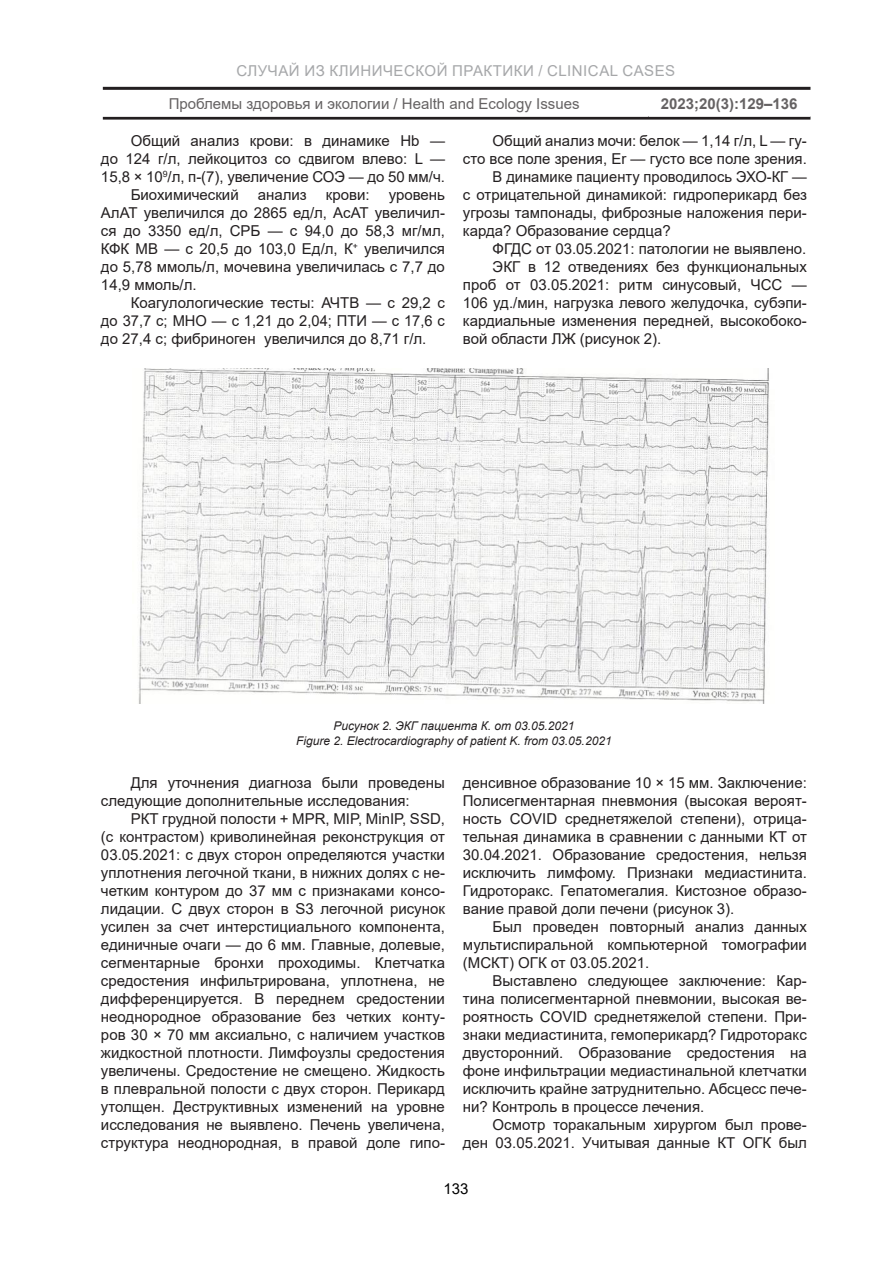
<style>
.page{position:relative;width:893px;height:1263px;background:#fff}
.page>*{position:absolute;margin:0;border:0;box-sizing:border-box;transform-origin:0 0}
.ТЕКСТ{font:15px/18px "Arial";color:#231f20;text-align:justify}
.t1{font:15px "Arial";letter-spacing:.035em;color:#808285}
.t2{font:700 15px "Arial";color:#231f20}
.t3{font:15px "Arial";color:#000}
.Рисунок{font:italic 12px "Arial";color:#231f20}
</style>
<div class="page">
<hr style="left:103px;top:87px;width:707px;height:3px;background:#231f20">
<hr style="left:103px;top:117px;width:707px;height:3px;background:#231f20">
<img style="left:138px;top:368px;width:631px;height:335px">
<p class="t1" style="left:237px;top:60px;width:440px">СЛУЧАЙ ИЗ КЛИНИЧЕСКОЙ ПРАКТИКИ / CLINICAL CASES</p>
<p class="ТЕКСТ" style="left:169px;top:95px;width:412px">Проблемы здоровья и экологии / Health and Ecology Issues</p>
<p class="t2" style="left:661px;top:93px;width:138px">2023;20(3):129–136</p>
<p class="ТЕКСТ" style="left:101px;top:132px;width:346px;text-indent:30px">Общий анализ крови: в динамике Hb — до 124 г/л, лейкоцитоз со сдвигом влево: L — 15,8 × 10<sup>9</sup>/л, п-(7), увеличение СОЭ — до 50 мм/ч.</p>
<p class="ТЕКСТ" style="left:131px;top:186px;width:109px">Биохимический</p>
<p class="ТЕКСТ" style="left:258px;top:186px;width:50px">анализ</p>
<p class="ТЕКСТ" style="left:326px;top:186px;width:45px">крови:</p>
<p class="ТЕКСТ" style="left:101px;top:186px;width:346px;text-indent:288px">уровень АлАТ увеличился до 2865 ед/л, АсАТ увеличил&shy;ся до 3350 ед/л, СРБ — с 94,0 до 58,3 мг/мл, КФК МВ — с 20,5 до 103,0 Ед/л, К<sup>+</sup> увеличился до 5,78 ммоль/л, мочевина увеличилась с 7,7 до 14,9 ммоль/л.</p>
<p class="ТЕКСТ" style="left:101px;top:294px;width:345px;text-indent:30px">Коагулологические тесты: АЧТВ — с 29,2 с до 37,7 с; МНО — с 1,21 до 2,04; ПТИ — с 17,6 с до 27,4 с; фибриноген увеличился до 8,71 г/л.</p>
<p class="ТЕКСТ" style="left:463px;top:132px;width:345px;text-align:right">Общий анализ мочи: белок — 1,14 г/л, L — гу-<br>сто все поле зрения, Er — густо все поле зрения.</p>
<p class="ТЕКСТ" style="left:463px;top:168px;width:345px;text-indent:30px">В динамике пациенту проводилось ЭХО-КГ — с отрицательной динамикой: гидроперикард без угрозы тампонады, фиброзные наложения пери&shy;карда? Образование сердца?</p>
<p class="ТЕКСТ" style="left:493px;top:240px;width:315px">ФГДС от 03.05.2021: патологии не выявлено.</p>
<p class="ТЕКСТ" style="left:463px;top:258px;width:345px;text-indent:30px">ЭКГ в 12 отведениях без функциональных проб от 03.05.2021: ритм синусовый, ЧСС — 106 уд./мин, нагрузка левого желудочка, субэпи&shy;кардиальные изменения передней, высокобоко&shy;вой области ЛЖ (рисунок 2).</p>
<p class="Рисунок" style="left:333px;top:718px;width:243px">Рисунок 2. ЭКГ пациента К. от 03.05.2021</p>
<p class="Рисунок" style="left:296px;top:733px;width:317px">Figure 2. Electrocardiography of patient K. from 03.05.2021</p>
<p class="ТЕКСТ" style="left:101px;top:774px;width:345px;text-indent:30px">Для уточнения диагноза были проведены следующие дополнительные исследования:</p>
<p class="ТЕКСТ" style="left:101px;top:810px;width:345px;text-indent:30px">РКТ грудной полости + MPR, MIP, MinIP, SSD, (с контрастом) криволинейная реконструкция от 03.05.2021: с двух сторон определяются участки уплотнения легочной ткани, в нижних долях с не&shy;четким контуром до 37 мм с признаками консо&shy;лидации. С двух сторон в S3 легочной рисунок усилен за счет интерстициального компонента, единичные очаги — до 6 мм. Главные, долевые, сегментарные бронхи проходимы. Клетчатка средостения инфильтрирована, уплотнена, не дифференцируется. В переднем средостении неоднородное образование без четких конту&shy;ров 30 × 70 мм аксиально, с наличием участков жидкостной плотности. Лимфоузлы средостения увеличены. Средостение не смещено. Жидкость в плевральной полости с двух сторон. Перикард утолщен. Деструктивных изменений на уровне исследования не выявлено. Печень увеличена, структура неоднородная, в правой доле гипо-</p>
<p class="ТЕКСТ" style="left:463px;top:774px;width:345px">денсивное образование 10 × 15 мм. Заключение:<br>Полисегментарная пневмония (высокая вероят&shy;ность COVID среднетяжелой степени), отрица&shy;тельная динамика в сравнении с данными КТ от 30.04.2021. Образование средостения, нельзя исключить лимфому. Признаки медиастинита.<br>Гидроторакс. Гепатомегалия. Кистозное образо&shy;вание правой доли печени (рисунок 3).</p>
<p class="ТЕКСТ" style="left:463px;top:918px;width:346px;text-indent:30px">Был проведен повторный анализ данных мультиспиральной компьютерной томографии (МСКТ) ОГК от 03.05.2021.</p>
<p class="ТЕКСТ" style="left:463px;top:972px;width:346px;text-indent:30px">Выставлено следующее заключение: Кар&shy;тина полисегментарной пневмонии, высокая ве&shy;роятность COVID среднетяжелой степени. При&shy;знаки медиастинита, гемоперикард? Гидроторакс двусторонний. Образование средостения на фоне инфильтрации медиастинальной клетчатки исключить крайне затруднительно. Абсцесс пече&shy;ни? Контроль в процессе лечения.</p>
<p class="ТЕКСТ" style="left:463px;top:1116px;width:345px;text-align:right">Осмотр торакальным хирургом был прове-<br>ден 03.05.2021. Учитывая данные КТ ОГК был</p>
<p class="t3" style="left:444px;top:1178px;width:27px">133</p>
</div>
